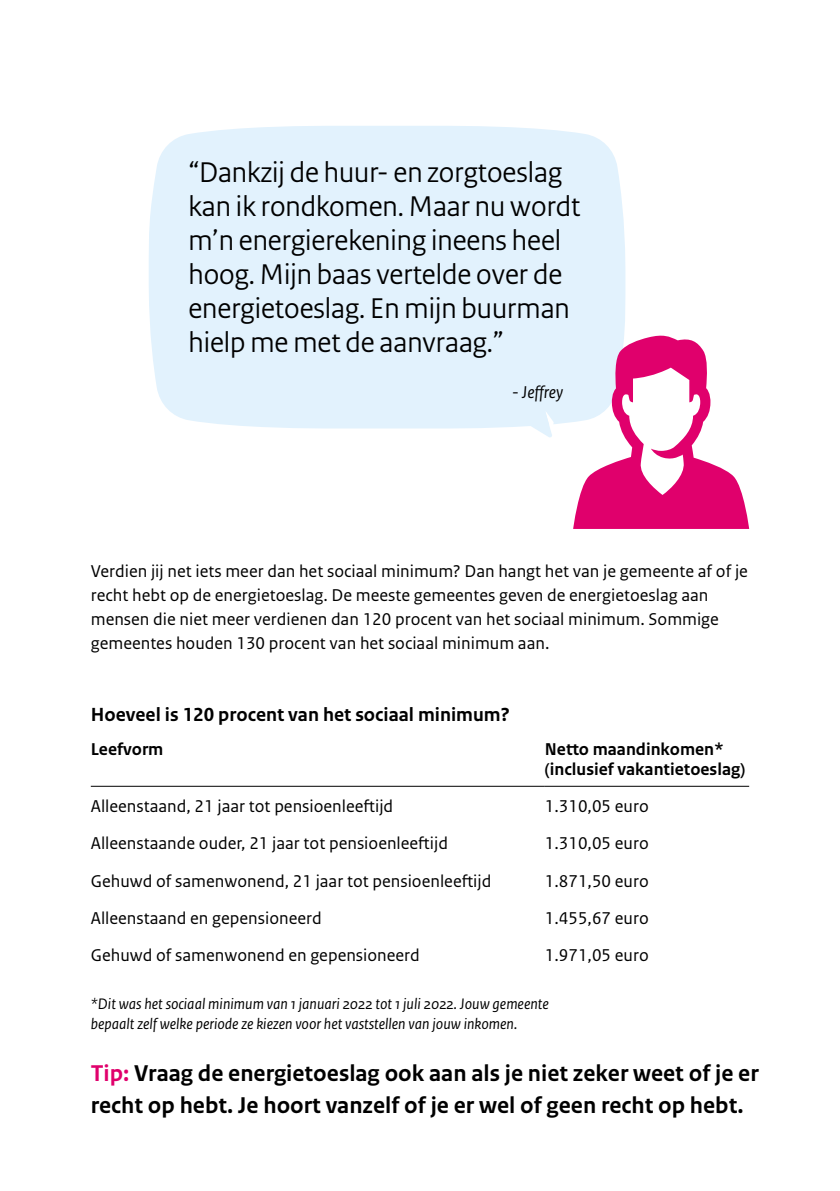
<style>
.page{position:relative;width:840px;height:1191px;background:#fff}
.page>*{position:absolute;margin:0;border:0;box-sizing:border-box;transform-origin:0 0}
.P_08_RO_Quote{font:30px/34px "Rijksoverheid Sans Heading";color:#000}
.P_09_RO_Inleiding{font:700 24px/32px "Rijksoverheid Sans Text";color:#000}
.H4_05_RO_Alineakop_S{font:700 20px "Rijksoverheid Sans Text";color:#000}
.P_10_RO_Broodtekst_S{font:18px/24px "Rijksoverheid Sans Text";color:#000}
._32_RO_Tabel_Broodte{font:18px "Rijksoverheid Sans Text";color:#000}
._31_RO_Tabel_Tussenk{font:700 18px/20px "Rijksoverheid Sans Text";color:#000}
.P_10_RO_Broodtekst_S-2{font:italic 18px "Rijksoverheid Sans Text";color:#000}
.P_13_RO_Fotobijschri{font:italic 16px/20px "Rijksoverheid Sans Text";color:#000}
.s1{color:#e0006c}
</style>
<div class="page">
<hr style="left:91px;top:785px;width:453px;height:1px;background:#000">
<hr style="left:544px;top:785px;width:204px;height:1px;background:#000">
<div style="left:149px;top:126px;width:476px;height:302px;background:#e2f2fd"></div>
<svg style="left:526px;top:411px;width:27px;height:27px"></svg>
<svg style="left:573px;top:334px;width:175px;height:195px"></svg>
<p class="P_08_RO_Quote" style="left:188px;top:156px;width:393px">“Dankzij de huur- en zorgtoeslag kan ik rondkomen. Maar nu wordt m’n energierekening ineens heel hoog. Mijn baas vertelde over de energietoeslag. En mijn buurman hielp me met de aanvraag.”</p>
<p class="P_10_RO_Broodtekst_S-2" style="left:511px;top:382px;width:53px">- Jeffrey</p>
<p class="P_10_RO_Broodtekst_S" style="left:91px;top:559px;width:658px">Verdien jij net iets meer dan het sociaal minimum? Dan hangt het van je gemeente af of je recht hebt op de energietoeslag. De meeste gemeentes geven de energietoeslag aan mensen die niet meer verdienen dan 120 procent van het sociaal minimum. Sommige gemeentes houden 130 procent van het sociaal minimum aan.</p>
<h2 class="H4_05_RO_Alineakop_S" style="left:91px;top:703px;width:420px">Hoeveel is 120 procent van het sociaal minimum?</h2>
<p class="_31_RO_Tabel_Tussenk" style="left:91px;top:739px;width:74px">Leefvorm</p>
<p class="_31_RO_Tabel_Tussenk" style="left:544px;top:739px;width:202px">Netto maandinkomen* (inclusief vakantietoeslag)</p>
<p class="_32_RO_Tabel_Broodte" style="left:91px;top:796px;width:304px">Alleenstaand, 21 jaar tot pensioenleeftijd</p>
<p class="_32_RO_Tabel_Broodte" style="left:544px;top:796px;width:105px">1.310,05 euro</p>
<p class="_32_RO_Tabel_Broodte" style="left:91px;top:833px;width:358px">Alleenstaande ouder, 21 jaar tot pensioenleeftijd</p>
<p class="_32_RO_Tabel_Broodte" style="left:544px;top:833px;width:105px">1.310,05 euro</p>
<p class="_32_RO_Tabel_Broodte" style="left:91px;top:870px;width:402px">Gehuwd of samenwonend, 21 jaar tot pensioenleeftijd</p>
<p class="_32_RO_Tabel_Broodte" style="left:544px;top:870px;width:105px">1.871,50 euro</p>
<p class="_32_RO_Tabel_Broodte" style="left:91px;top:907px;width:232px">Alleenstaand en gepensioneerd</p>
<p class="_32_RO_Tabel_Broodte" style="left:544px;top:907px;width:105px">1.455,67 euro</p>
<p class="_32_RO_Tabel_Broodte" style="left:91px;top:945px;width:330px">Gehuwd of samenwonend en gepensioneerd</p>
<p class="_32_RO_Tabel_Broodte" style="left:544px;top:945px;width:105px">1.971,05 euro</p>
<p class="P_13_RO_Fotobijschri" style="left:91px;top:994px;width:459px">*Dit was het sociaal minimum van 1 januari 2022 tot 1 juli 2022. Jouw gemeente bepaalt zelf welke periode ze kiezen voor het vaststellen van jouw inkomen.</p>
<p class="P_09_RO_Inleiding" style="left:91px;top:1057px;width:669px"><span class="s1">Tip:</span> Vraag de energietoeslag ook aan als je niet zeker weet of je er recht op hebt. Je hoort vanzelf of je er wel of geen recht op hebt.</p>
</div>
